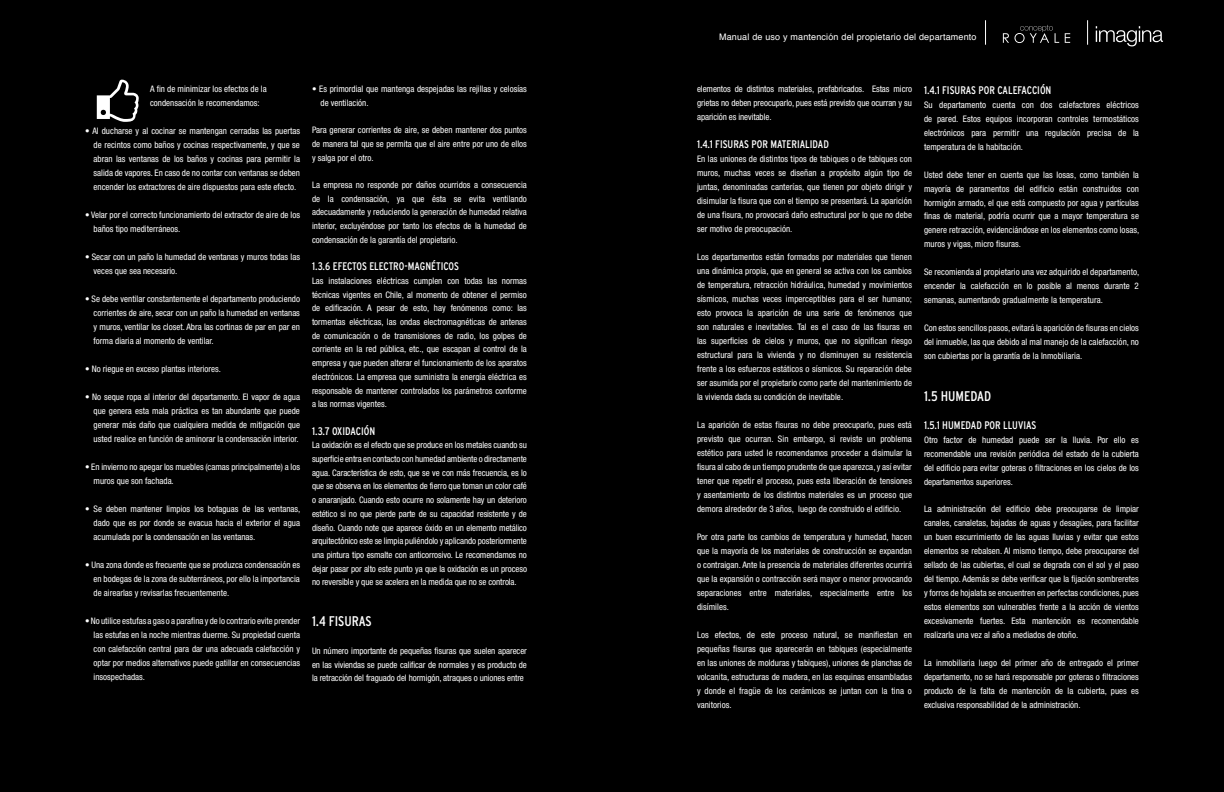
<style>
.page{position:relative;width:1224px;height:792px;background:#000}
.page>*{position:absolute;margin:0;border:0;box-sizing:border-box;transform-origin:0 0}
.t1{font:condensed 14px "Interstate";color:#fff}
.t2{font:condensed 11px "Interstate";color:#fff}
.t3{font:condensed 9px/14px "Helvetica Neue";color:#fff;text-align:justify}
.t4{font:9px "Helvetica";letter-spacing:.02em;color:#fff}
</style>
<div class="page">
<svg style="left:1096px;top:26px;width:67px;height:20px"></svg>
<svg style="left:1087px;top:20px;width:1px;height:25px"></svg>
<svg style="left:985px;top:20px;width:1px;height:25px"></svg>
<svg style="left:1065px;top:33px;width:5px;height:10px"></svg>
<svg style="left:1003px;top:25px;width:56px;height:18px"></svg>
<svg style="left:97px;top:80px;width:42px;height:42px"></svg>
<p class="t3" style="left:150px;top:82px;width:118px">A fin de minimizar los efectos de la condensación le recomendamos:</p>
<p class="t3" style="left:94px;top:124px;width:208px;text-indent:-9px">• Al ducharse y al cocinar se mantengan cerradas las puertas de recintos como baños y cocinas respectivamente, y que se abran las ventanas de los baños y cocinas para permitir la salida de vapores. En caso de no contar con ventanas se deben encender los extractores de aire dispuestos para este efecto.</p>
<p class="t3" style="left:94px;top:208px;width:208px;text-indent:-9px">• Velar por el correcto funcionamiento del extractor de aire de los baños tipo mediterráneos.</p>
<p class="t3" style="left:94px;top:250px;width:208px;text-indent:-9px">• Secar con un paño la humedad de ventanas y muros todas las veces que sea necesario.</p>
<p class="t3" style="left:94px;top:292px;width:208px;text-indent:-9px">• Se debe ventilar constantemente el departamento produciendo corrientes de aire, secar con un paño la humedad en ventanas y muros, ventilar los closet. Abra las cortinas de par en par en forma diaria al momento de ventilar.</p>
<p class="t3" style="left:85px;top:362px;width:138px">• No riegue en exceso plantas interiores.</p>
<p class="t3" style="left:94px;top:390px;width:208px;text-indent:-9px">• No seque ropa al interior del departamento. El vapor de agua que genera esta mala práctica es tan abundante que puede generar más daño que cualquiera medida de mitigación que usted realice en función de aminorar la condensación interior.</p>
<p class="t3" style="left:94px;top:460px;width:208px;text-indent:-9px">• En invierno no apegar los muebles (camas principalmente) a los muros que son fachada.</p>
<p class="t3" style="left:94px;top:502px;width:208px;text-indent:-9px">• Se deben mantener limpios los botaguas de las ventanas, dado que es por donde se evacua hacia el exterior el agua acumulada por la condensación en las ventanas.</p>
<p class="t3" style="left:94px;top:558px;width:208px;text-indent:-9px">• Una zona donde es frecuente que se produzca condensación es en bodegas de la zona de subterráneos, por ello la importancia de airearlas y revisarlas frecuentemente.</p>
<p class="t3" style="left:94px;top:614px;width:208px;text-indent:-9px">• No utilice estufas a gas o a parafina y de lo contrario evite prender las estufas en la noche mientras duerme. Su propiedad cuenta con calefacción central para dar una adecuada calefacción y optar por medios alternativos puede gatillar en consecuencias insospechadas.</p>
<p class="t3" style="left:321px;top:82px;width:208px;line-height:13.7px;text-indent:-9px">• Es primordial que mantenga despejadas las rejillas y celosías de ventilación.</p>
<p class="t3" style="left:312px;top:123px;width:216px;line-height:13.7px">Para generar corrientes de aire, se deben mantener dos puntos de manera tal que se permita que el aire entre por uno de ellos y salga por el otro.</p>
<p class="t3" style="left:312px;top:178px;width:216px;line-height:13.7px">La empresa no responde por daños ocurridos a consecuencia de la condensación, ya que ésta se evita ventilando adecuadamente y reduciendo la generación de humedad relativa interior, excluyéndose por tanto los efectos de la humedad de condensación de la garantía del propietario.</p>
<p class="t2" style="left:312px;top:260px;width:37px">1.3.6 EFECTOS</p>
<p class="t2" style="left:369px;top:260px;width:6px">ELECTRO</p>
<p class="t2" style="left:404px;top:260px;width:10px">-MAGN</p>
<p class="t2" style="left:431px;top:260px;width:11px">ÉTICOS</p>
<p class="t3" style="left:312px;top:274px;width:216px;line-height:13.7px">Las instalaciones eléctricas cumplen con todas las normas técnicas vigentes en Chile, al momento de obtener el permiso de edificación. A pesar de esto, hay fenómenos como: las tormentas eléctricas, las ondas electromagnéticas de antenas de comunicación o de transmisiones de radio, los golpes de corriente en la red pública, etc., que escapan al control de la empresa y que pueden alterar el funcionamiento de los aparatos electrónicos. La empresa que suministra la energía eléctrica es responsable de mantener controlados los parámetros conforme a las normas vigentes.</p>
<p class="t2" style="left:312px;top:425px;width:36px">1.3.7 OXIDACIÓN</p>
<p class="t3" style="left:312px;top:438px;width:216px;line-height:13.7px">La oxidación es el efecto que se produce en los metales cuando su superficie entra en contacto con humedad ambiente o directamente agua. Característica de esto, que se ve con más frecuencia, es lo que se observa en los elementos de fierro que toman un color café o anaranjado. Cuando esto ocurre no solamente hay un deterioro estético si no que pierde parte de su capacidad resistente y de diseño. Cuando note que aparece óxido en un elemento metálico arquitectónico este se limpia puliéndolo y aplicando posteriormente una pintura tipo esmalte con anticorrosivo. Le recomendamos no dejar pasar por alto este punto ya que la oxidación es un proceso no reversible y que se acelera en la medida que no se controla.</p>
<h1 class="t1" style="left:312px;top:614px;width:61px">1.4 FISURAS</h1>
<p class="t3" style="left:312px;top:644px;width:216px;line-height:13.7px">Un número importante de pequeñas fisuras que suelen aparecer en las viviendas se puede calificar de normales y es producto de la retracción del fraguado del hormigón, atraques o uniones entre</p>
<p class="t4" style="left:719px;top:30px;width:259px">Manual de uso y mantención del propietario del departamento</p>
<p class="t3" style="left:697px;top:82px;width:216px">elementos de distintos materiales, prefabricados. Estas micro grietas no deben preocuparlo, pues está previsto que ocurran y su aparición es inevitable.</p>
<p class="t2" style="left:697px;top:138px;width:24px">1.4.1 FISURAS</p>
<p class="t2" style="left:752px;top:138px;width:7px">POR</p>
<p class="t2" style="left:770px;top:138px;width:6px">MATERIALIDAD</p>
<p class="t3" style="left:697px;top:152px;width:217px">En las uniones de distintos tipos de tabiques o de tabiques con muros, muchas veces se diseñan a propósito algún tipo de juntas, denominadas canterías, que tienen por objeto dirigir y disimular la fisura que con el tiempo se presentará. La aparición de una fisura, no provocará daño estructural por lo que no debe ser motivo de preocupación.</p>
<p class="t3" style="left:697px;top:250px;width:216px">Los departamentos están formados por materiales que tienen una dinámica propia, que en general se activa con los cambios de temperatura, retracción hidráulica, humedad y movimientos sísmicos, muchas veces imperceptibles para el ser humano; esto provoca la aparición de una serie de fenómenos que son naturales e inevitables. Tal es el caso de las fisuras en las superficies de cielos y muros, que no significan riesgo estructural para la vivienda y no disminuyen su resistencia frente a los esfuerzos estáticos o sísmicos. Su reparación debe ser asumida por el propietario como parte del mantenimiento de la vivienda dada su condición de inevitable.</p>
<p class="t3" style="left:697px;top:418px;width:216px">La aparición de estas fisuras no debe preocuparlo, pues está previsto que ocurran. Sin embargo, si reviste un problema estético para usted le recomendamos proceder a disimular la fisura al cabo de un tiempo prudente de que aparezca, y así evitar tener que repetir el proceso, pues esta liberación de tensiones y asentamiento de los distintos materiales es un proceso que demora alrededor de 3 años, luego de construido el edificio.</p>
<p class="t3" style="left:697px;top:530px;width:216px">Por otra parte los cambios de temperatura y humedad, hacen que la mayoría de los materiales de construcción se expandan o contraigan. Ante la presencia de materiales diferentes ocurrirá que la expansión o contracción será mayor o menor provocando separaciones entre materiales, especialmente entre los disímiles.</p>
<p class="t3" style="left:697px;top:628px;width:216px">Los efectos, de este proceso natural, se manifiestan en pequeñas fisuras que aparecerán en tabiques (especialmente en las uniones de molduras y tabiques), uniones de planchas de volcanita, estructuras de madera, en las esquinas ensambladas y donde el fragüe de los cerámicos se juntan con la tina o vanitorios.</p>
<p class="t2" style="left:924px;top:84px;width:24px">1.4.1 FISURAS</p>
<p class="t2" style="left:979px;top:84px;width:7px">POR</p>
<p class="t2" style="left:997px;top:84px;width:6px">CALE</p>
<p class="t2" style="left:1018px;top:84px;width:10px">FACCIÓN</p>
<p class="t3" style="left:924px;top:98px;width:216px">Su departamento cuenta con dos calefactores eléctricos de pared. Estos equipos incorporan controles termostáticos electrónicos para permitir una regulación precisa de la temperatura de la habitación.</p>
<p class="t3" style="left:924px;top:167px;width:217px">Usted debe tener en cuenta que las losas, como también la mayoría de paramentos del edificio están construidos con hormigón armado, el que está compuesto por agua y partículas finas de material, podría ocurrir que a mayor temperatura se genere retracción, evidenciándose en los elementos como losas, muros y vigas, micro fisuras.</p>
<p class="t3" style="left:924px;top:265px;width:217px">Se recomienda al propietario una vez adquirido el departamento, encender la calefacción en lo posible al menos durante 2 semanas, aumentando gradualmente la temperatura.</p>
<p class="t3" style="left:924px;top:321px;width:216px">Con estos sencillos pasos, evitará la aparición de fisuras en cielos del inmueble, las que debido al mal manejo de la calefacción, no son cubiertas por la garantía de la Inmobiliaria.</p>
<h1 class="t1" style="left:924px;top:388px;width:69px">1.5 HUMEDAD</h1>
<p class="t2" style="left:924px;top:419px;width:31px">1.5.1 HUMEDAD</p>
<p class="t2" style="left:984px;top:419px;width:7px">POR</p>
<p class="t2" style="left:1003px;top:419px;width:6px">LLUVIAS</p>
<p class="t3" style="left:924px;top:432px;width:216px">Otro factor de humedad puede ser la lluvia. Por ello es recomendable una revisión periódica del estado de la cubierta del edificio para evitar goteras o filtraciones en los cielos de los departamentos superiores.</p>
<p class="t3" style="left:924px;top:502px;width:216px">La administración del edificio debe preocuparse de limpiar canales, canaletas, bajadas de aguas y desagües, para facilitar un buen escurrimiento de las aguas lluvias y evitar que estos elementos se rebalsen. Al mismo tiempo, debe preocuparse del sellado de las cubiertas, el cual se degrada con el sol y el paso del tiempo. Además se debe verificar que la fijación sombreretes y forros de hojalata se encuentren en perfectas condiciones, pues estos elementos son vulnerables frente a la acción de vientos excesivamente fuertes. Esta mantención es recomendable realizarla una vez al año a mediados de otoño.</p>
<p class="t3" style="left:924px;top:656px;width:216px">La inmobiliaria luego del primer año de entregado el primer departamento, no se hará responsable por goteras o filtraciones producto de la falta de mantención de la cubierta, pues es exclusiva responsabilidad de la administración.</p>
</div>
